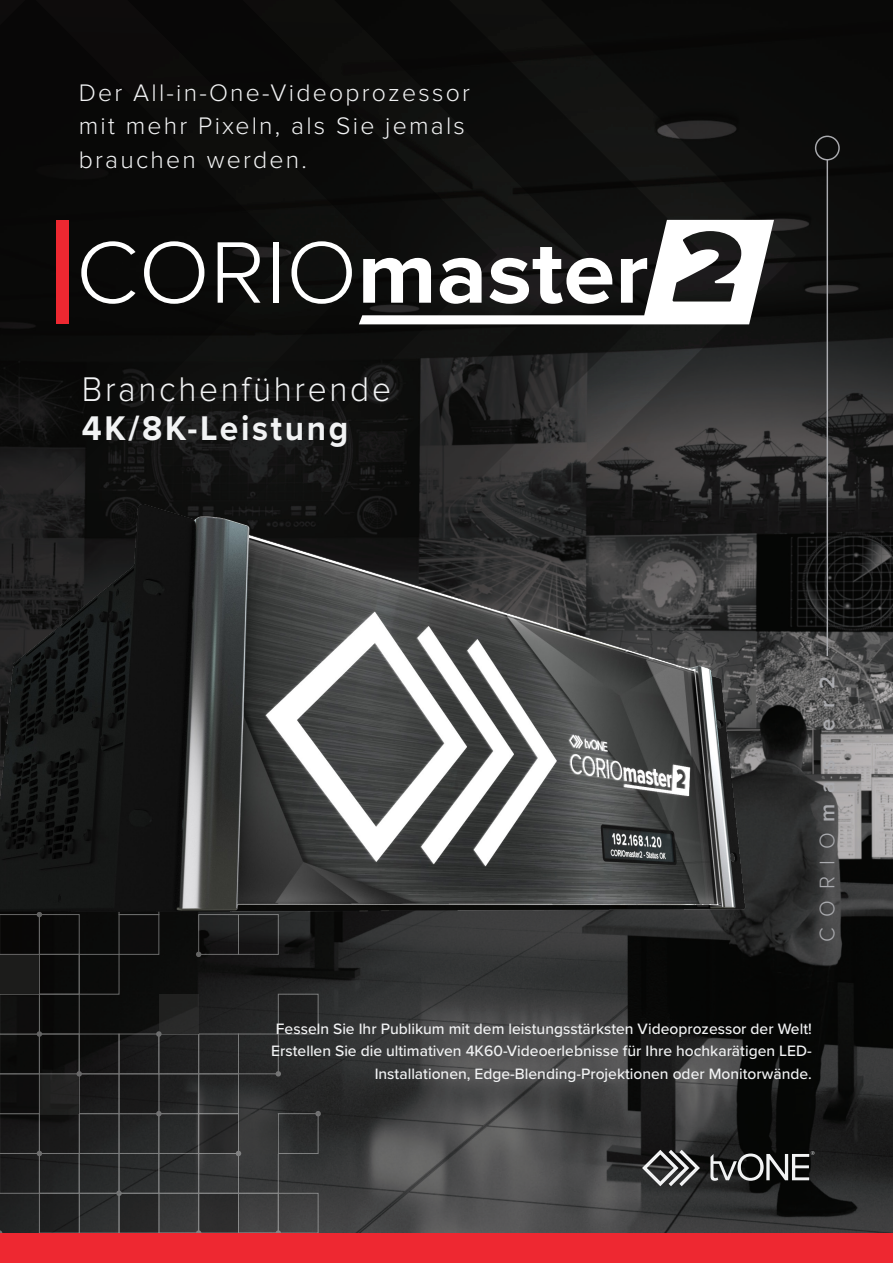
<style>
.page{position:relative;width:893px;height:1263px;background:#fff}
.page>*{position:absolute;margin:0;border:0;box-sizing:border-box;transform-origin:0 0}
.Light_Sub_Header{font:300 35.55px "Proxima Nova";letter-spacing:.08em;color:#f2f3f4;scale:.94 1}
.Light_Sub_Header-2{font:700 35.55px "Proxima Nova";letter-spacing:.08em;color:#f2f3f4;scale:.94 1}
.Light_Sub_Header-3{font:300 24.75px/33.6px "Proxima Nova";letter-spacing:.09em;color:#f2f3f4}
.Sub_Headline_White{font:600 21.9px "Proxima Nova";letter-spacing:.5em;color:#aaabaf}
.Light_Sub_Header-4{font:500 15.6px/22.6px "Proxima Nova";color:#f2f3f4;text-align:right}
.s1{font-weight:300}
</style>
<div class="page">
<img style="left:0;top:0;width:893px;height:1233px">
<svg style="left:589px;top:0;width:207px;height:607px;background:#1e1e1e"></svg>
<svg style="left:382px;top:0;width:207px;height:491px;background:#161615"></svg>
<svg style="left:0;top:0;width:382px;height:491px;background:#0d0c0c"></svg>
<div style="left:56px;top:220px;width:13px;height:104px;background:#ee2831"></div>
<svg style="left:81px;top:241px;width:55px;height:63px"></svg>
<svg style="left:144px;top:241px;width:60px;height:63px"></svg>
<svg style="left:218px;top:242px;width:42px;height:61px"></svg>
<div style="left:273px;top:242px;width:5px;height:61px;background:#fff"></div>
<svg style="left:291px;top:241px;width:61px;height:63px"></svg>
<svg style="left:359px;top:220px;width:415px;height:104px"></svg>
<hr style="left:827px;top:159px;width:1px;height:497px;background:#aaabaf">
<div style="left:815px;top:136px;width:25px;height:24px;border:1px solid #aaabaf;border-radius:50%"></div>
<div style="left:238px;top:1114px;width:40px;height:39px;background:#3d3d3c"></div>
<div style="left:199px;top:1193px;width:39px;height:40px;background:#2c2c2d"></div>
<div style="left:199px;top:1114px;width:39px;height:39px;background:#282829"></div>
<div style="left:119px;top:1193px;width:40px;height:40px;background:#252525"></div>
<div style="left:278px;top:994px;width:40px;height:40px;background:#202121"></div>
<div style="left:238px;top:914px;width:40px;height:40px;background:#131212"></div>
<div style="left:159px;top:994px;width:40px;height:40px;background:#222"></div>
<div style="left:119px;top:1074px;width:40px;height:40px;background:#191819"></div>
<div style="left:119px;top:914px;width:40px;height:40px;background:#131212"></div>
<div style="left:39px;top:1193px;width:40px;height:40px;background:#1e1f1f"></div>
<div style="left:39px;top:1114px;width:40px;height:39px;background:#191919"></div>
<div style="left:39px;top:1074px;width:40px;height:40px;background:#222"></div>
<div style="left:0;top:1074px;width:39px;height:40px;background:#131212"></div>
<div style="left:0;top:994px;width:39px;height:40px;background:#131212"></div>
<div style="left:0;top:954px;width:39px;height:40px;background:#1c1c1b"></div>
<svg style="left:238px;top:1230px;width:43px;height:3px"></svg>
<svg style="left:236px;top:1151px;width:5px;height:5px"></svg>
<svg style="left:276px;top:1071px;width:5px;height:5px"></svg>
<svg style="left:156px;top:1111px;width:6px;height:5px"></svg>
<svg style="left:37px;top:1031px;width:5px;height:6px"></svg>
<svg style="left:76px;top:1071px;width:6px;height:5px"></svg>
<svg style="left:37px;top:1151px;width:5px;height:5px"></svg>
<svg style="left:156px;top:1031px;width:6px;height:6px"></svg>
<svg style="left:196px;top:952px;width:5px;height:5px"></svg>
<svg style="left:315px;top:1111px;width:6px;height:5px"></svg>
<svg style="left:116px;top:1190px;width:6px;height:6px"></svg>
<svg style="left:119px;top:1230px;width:82px;height:3px"></svg>
<div style="left:0;top:1233px;width:893px;height:30px;background:#ee2831"></div>
<img style="left:0;top:491px;width:779px;height:437px">
<svg style="left:642px;top:1150px;width:58px;height:36px"></svg>
<svg style="left:710px;top:1151px;width:105px;height:30px"></svg>
<p class="Light_Sub_Header-3" style="left:79px;top:76px;width:393px">Der All-in-One-Videoprozessor mit mehr Pixeln, als Sie jemals brauchen werden.</p>
<p class="Light_Sub_Header" style="left:82px;top:369px;width:330px">Branchenführende</p>
<p class="Light_Sub_Header-2" style="left:82px;top:402px;width:285px">4K/8K-Leistung</p>
<p class="Sub_Headline_White" style="left:815px;top:942px;width:268px;rotate:-90deg"><span class="s1">CORIO</span>master2</p>
<p class="Light_Sub_Header-4" style="left:271px;top:1017px;width:542px">Fesseln Sie Ihr Publikum mit dem leistungsstärksten Videoprozessor der Welt!<br>Erstellen Sie die ultimativen 4K60-Videoerlebnisse für Ihre hochkarätigen LED-<br>Installationen, Edge-Blending-Projektionen oder Monitorwände.</p>
</div>
